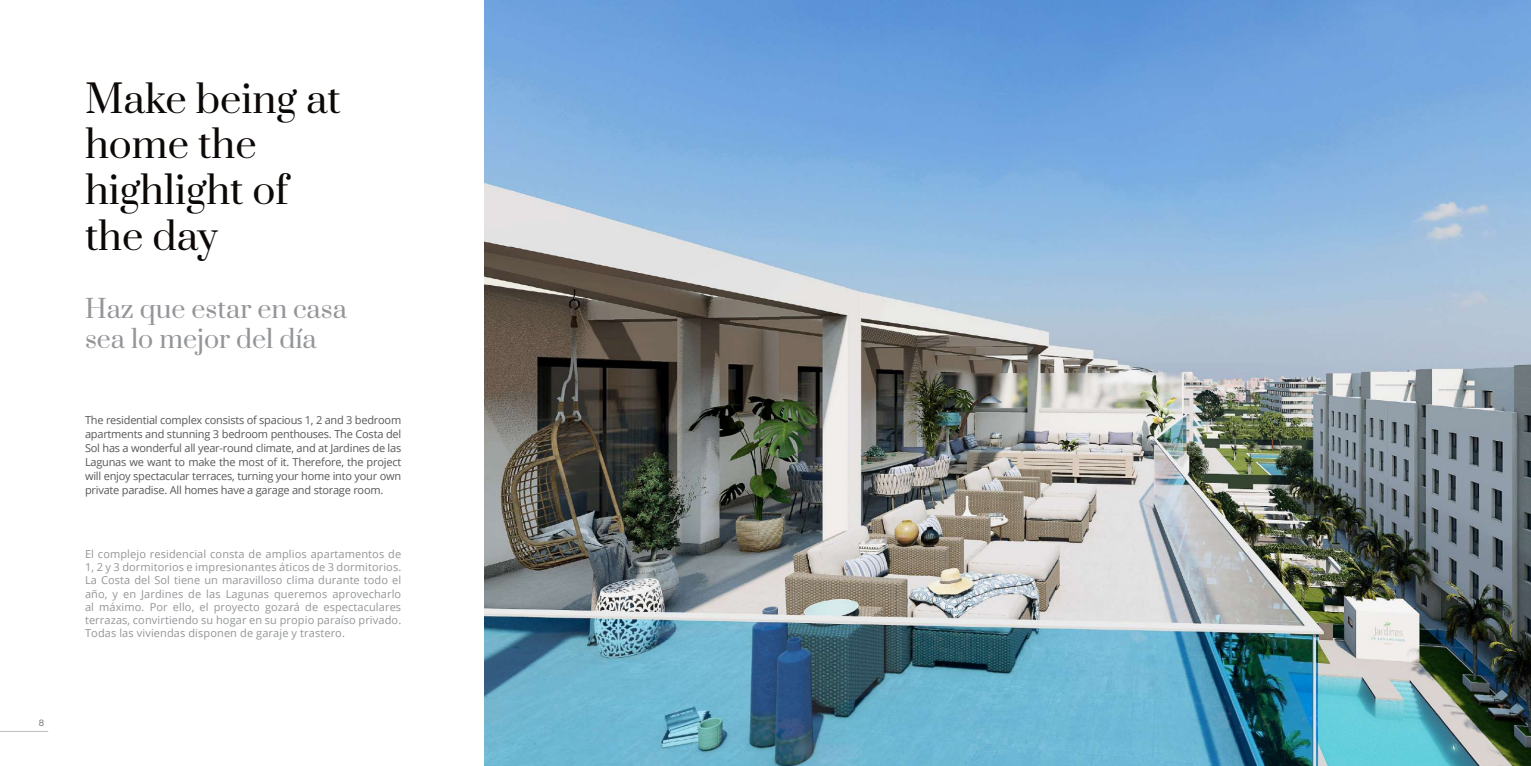
<style>
.page{position:relative;width:1531px;height:766px;background:#fff}
.page>*{position:absolute;margin:0;border:0;box-sizing:border-box;transform-origin:0 0}
.t1{font:38px/45.6px "Prata";color:#0c0806}
.t2{font:25px/30px "Prata";color:#939598}
.t3{font:11px/13.2px "Open Sans";letter-spacing:.01em;color:#939598;text-align:justify}
.t4{font:11px/14px "Open Sans";letter-spacing:-.02em;color:#57585a;text-align:justify}
.t5{font:9px "Raleway";color:#57585a}
</style>
<div class="page">
<hr style="left:0;top:730px;width:48px;height:1px;background:#57585a">
<img style="left:485px;top:0;width:1046px;height:765px">
<p class="t5" style="left:39px;top:717px;width:7px">8</p>
<h1 class="t1" style="left:85px;top:74px;width:257px">Make being at home the highlight of the day</h1>
<h2 class="t2" style="left:85px;top:292px;width:263px">Haz que estar en casa sea lo mejor del día</h2>
<p class="t4" style="left:85px;top:412px;width:318px">The residential complex consists of spacious 1, 2 and 3 bedroom apartments and stunning 3 bedroom penthouses. The Costa del Sol has a wonderful all year-round climate, and at Jardines de las Lagunas we want to make the most of it. Therefore, the project will enjoy spectacular terraces, turning your home into your own private paradise. All homes have a garage and storage room.</p>
<p class="t3" style="left:85px;top:547px;width:318px">El complejo residencial consta de amplios apartamentos de 1, 2 y 3 dormitorios e impresionantes áticos de 3 dormitorios.<br>La Costa del Sol tiene un maravilloso clima durante todo el año, y en Jardines de las Lagunas queremos aprovecharlo al máximo. Por ello, el proyecto gozará de espectaculares terrazas, convirtiendo su hogar en su propio paraíso privado.<br>Todas las viviendas disponen de garaje y trastero.</p>
</div>
